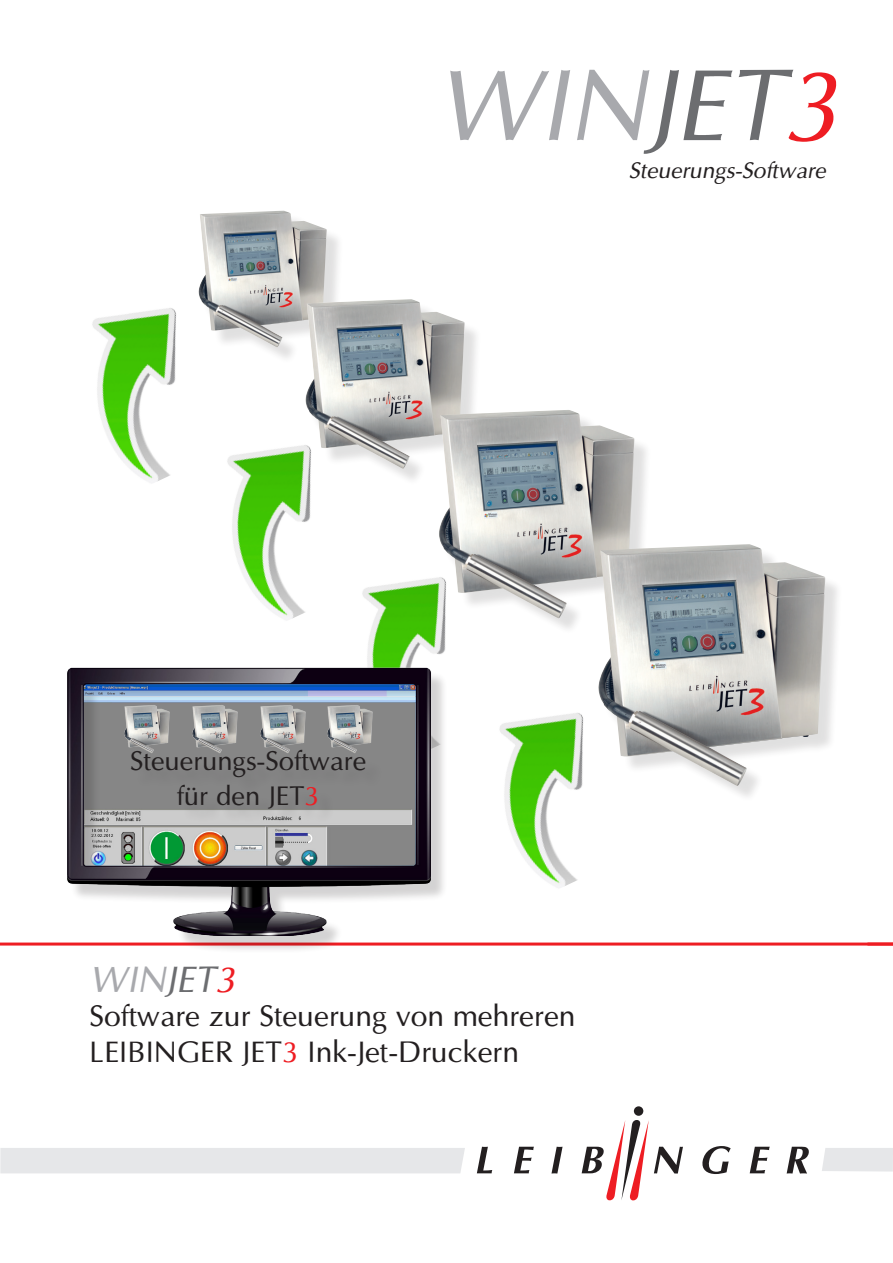
<style>
.page{position:relative;width:893px;height:1263px;background:#fff}
.page>*{position:absolute;margin:0;border:0;box-sizing:border-box;transform-origin:0 0}
.t1{font:italic 101.55px "Optima";color:#a8a9ad}
.t2{font:italic 36.75px "Optima";color:#a8a9ad}
.t3{font:29.7px "Optima";color:#231f20}
.t4{font:27px/35.2px "Optima";color:#231f20;text-align:center}
.t5{font:italic 22.5px "Optima";color:#231f20}
.s1{color:#6c6d70}
.s2{color:#ee1d23}
</style>
<div class="page">
<hr style="left:0;top:942px;width:893px;height:3px;background:#ee1d23">
<img style="left:367px;top:577px;width:79px;height:90px">
<img style="left:92px;top:308px;width:84px;height:175px">
<img style="left:227px;top:445px;width:151px;height:186px">
<img style="left:499px;top:713px;width:85px;height:175px">
<svg style="left:477px;top:1147px;width:15px;height:26px"></svg>
<svg style="left:514px;top:1147px;width:20px;height:26px"></svg>
<svg style="left:551px;top:1147px;width:12px;height:26px"></svg>
<svg style="left:702px;top:1146px;width:29px;height:28px"></svg>
<svg style="left:750px;top:1147px;width:20px;height:26px"></svg>
<svg style="left:787px;top:1146px;width:22px;height:27px"></svg>
<div style="left:634px;top:1106px;width:9px;height:10px;background:#231f20;border-radius:50%"></div>
<svg style="left:582px;top:1120px;width:101px;height:80px"></svg>
<div style="left:0;top:1148px;width:465px;height:25px;background:#e6e7e9"></div>
<div style="left:822px;top:1148px;width:71px;height:23px;background:#e6e7e9"></div>
<div style="left:71px;top:671px;width:377px;height:283px;background:#231f20;opacity:.2"></div>
<img style="left:67px;top:667px;width:375px;height:269px">
<div style="left:135px;top:753px;width:248px;height:73px;background:#231f20;opacity:.14"></div>
<img style="left:122px;top:703px;width:49px;height:52px">
<img style="left:325px;top:702px;width:49px;height:52px">
<img style="left:258px;top:702px;width:50px;height:52px">
<img style="left:190px;top:703px;width:49px;height:52px">
<div style="left:202px;top:214px;width:142px;height:150px;background:#231f20;opacity:.14"></div>
<img style="left:198px;top:211px;width:129px;height:137px">
<div style="left:309px;top:303px;width:173px;height:183px;background:#231f20;opacity:.14"></div>
<img style="left:305px;top:299px;width:160px;height:170px">
<div style="left:442px;top:413px;width:210px;height:222px;background:#231f20;opacity:.14"></div>
<img style="left:438px;top:410px;width:197px;height:209px">
<div style="left:602px;top:547px;width:241px;height:256px;background:#231f20;opacity:.14"></div>
<img style="left:598px;top:544px;width:227px;height:242px">
<p class="t1" style="left:438px;top:44px;width:425px">WIN<span class="s1">JET</span><span class="s2">3</span></p>
<p class="t5" style="left:629px;top:156px;width:203px">Steuerungs-Software</p>
<p class="t4" style="left:130px;top:743px;width:238px">Steuerungs-Software für den JET<span class="s2">3</span></p>
<p class="t2" style="left:90px;top:957px;width:155px">WIN<span class="s1">JET</span><span class="s2">3</span></p>
<p class="t3" style="left:89px;top:997px;width:488px">Software zur Steuerung von mehreren</p>
<p class="t3" style="left:89px;top:1033px;width:431px">LEIBINGER JET<span class="s2">3</span> Ink-Jet-Druckern</p>
</div>
